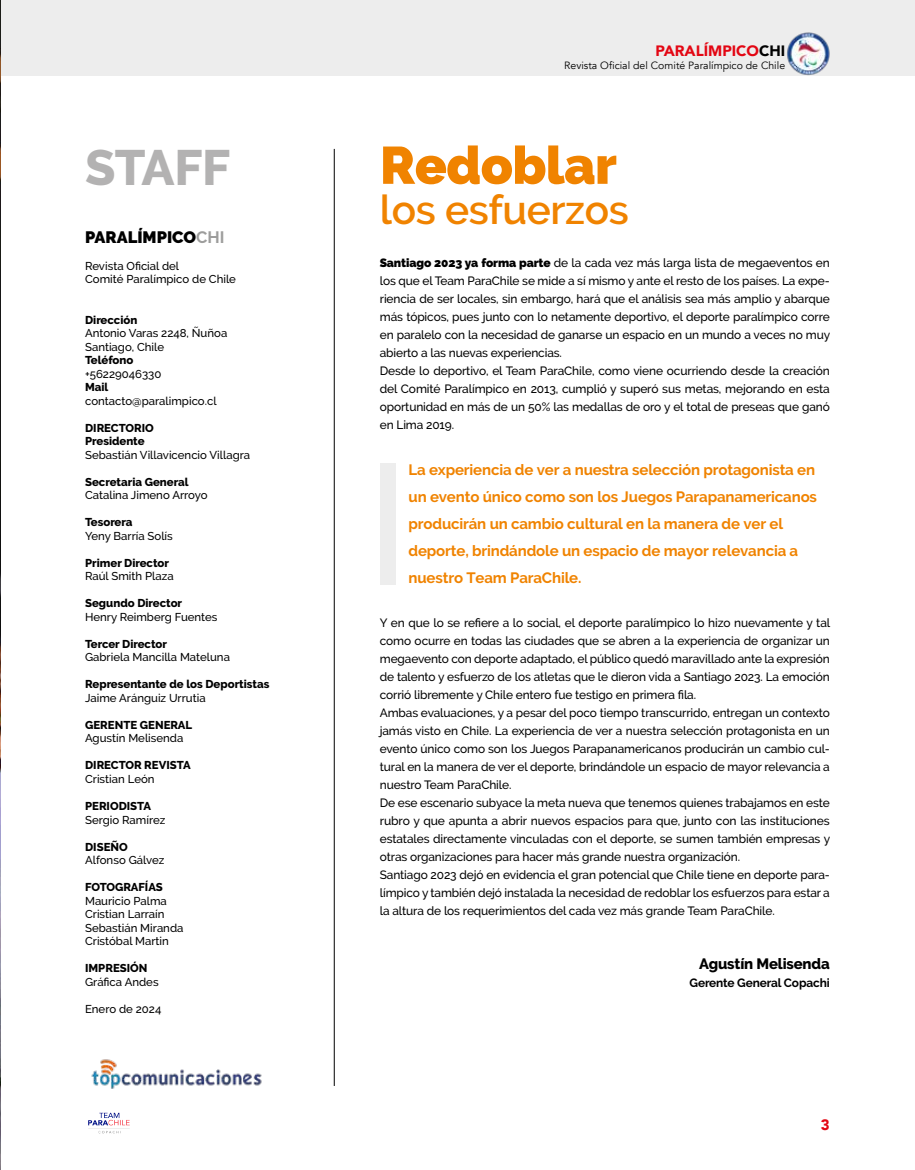
<style>
.page{position:relative;width:915px;height:1170px;background:#fff}
.page>*{position:absolute;margin:0;border:0;box-sizing:border-box;transform-origin:0 0}
.t1{font:900 52.5px "Raleway";letter-spacing:-.01em;color:#f08300}
.t2{font:800 49.5px "Raleway";letter-spacing:-.015em;color:#b3b2b2}
.t3{font:600 40.5px "Raleway";letter-spacing:-.01em;color:#f08300}
.t4{font:900 16.5px "Raleway";color:#000}
.t5{font:700 15px/27px "Raleway";letter-spacing:-.01em;color:#f08300}
.t6{font:800 15px "Raleway";letter-spacing:-.01em;color:#000}
.t7{font:900 15px "Avenir";color:#e30613}
.t8{font:500 12px/18px "Raleway";letter-spacing:-.01em;color:#000}
.t9{font:700 12px "Raleway";letter-spacing:-.01em;color:#000}
.t10{font:500 11.4px/13.5px "Raleway";color:#000}
.t11{font:800 11.4px/13.5px "Raleway";color:#000}
.t12{font:10.5px "Avenir";color:#000}
.s1{color:#000}
.s2{font-weight:700;color:#9d9d9c}
.s3{font-weight:900}
</style>
<div class="page">
<div style="left:0;top:0;width:914px;height:76px;background:#ededed"></div>
<img style="left:787px;top:32px;width:43px;height:44px">
<img style="left:88px;top:1112px;width:42px;height:22px">
<img style="left:0;top:0;width:1px;height:496px">
<img style="left:91px;top:1059px;width:171px;height:30px">
<hr style="left:334px;top:149px;width:1px;height:936px;background:#000">
<div style="left:379px;top:463px;width:16px;height:121px;background:#ededed"></div>
<img style="left:0;top:496px;width:1px;height:673px">
<p class="t7" style="left:655px;top:38px;width:131px">PARALÍMPICO<span class="s1">CHI</span></p>
<p class="t12" style="left:564px;top:59px;width:222px">Revista Oficial del Comité Paralímpico de Chile</p>
<h2 class="t2" style="left:85px;top:139px;width:146px">STAFF</h2>
<h1 class="t1" style="left:380px;top:135px;width:238px">Redoblar</h1>
<h3 class="t3" style="left:380px;top:187px;width:250px">los esfuerzos</h3>
<h3 class="t4" style="left:85px;top:227px;width:141px">PARALÍMPICO<span class="s2">CHI</span></h3>
<p class="t10" style="left:85px;top:259px;width:152px">Revista Oficial del<br>Comité Paralímpico de Chile</p>
<p class="t11" style="left:85px;top:313px;width:54px">Dirección</p>
<p class="t10" style="left:85px;top:326px;width:144px">Antonio Varas 2248, Ñuñoa<br>Santiago, Chile</p>
<p class="t11" style="left:85px;top:353px;width:50px">Teléfono</p>
<p class="t10" style="left:85px;top:367px;width:78px">+56229046330</p>
<p class="t11" style="left:85px;top:380px;width:25px">Mail</p>
<p class="t10" style="left:85px;top:394px;width:133px">contacto@paralimpico.cl</p>
<p class="t11" style="left:85px;top:421px;width:70px">DIRECTORIO<br>Presidente</p>
<p class="t10" style="left:85px;top:448px;width:167px">Sebastián Villavicencio Villagra</p>
<p class="t11" style="left:85px;top:475px;width:105px">Secretaria General</p>
<p class="t10" style="left:85px;top:488px;width:124px">Catalina Jimeno Arroyo</p>
<p class="t11" style="left:85px;top:515px;width:49px">Tesorera</p>
<p class="t10" style="left:85px;top:529px;width:89px">Yeny Barría Solís</p>
<p class="t11" style="left:85px;top:556px;width:85px">Primer Director</p>
<p class="t10" style="left:85px;top:569px;width:90px">Raúl Smith Plaza</p>
<p class="t11" style="left:85px;top:596px;width:98px">Segundo Director</p>
<p class="t10" style="left:85px;top:610px;width:134px">Henry Reimberg Fuentes</p>
<p class="t11" style="left:85px;top:637px;width:83px">Tercer Director</p>
<p class="t10" style="left:85px;top:650px;width:146px">Gabriela Mancilla Mateluna</p>
<p class="t11" style="left:85px;top:677px;width:186px">Representante de los Deportistas</p>
<p class="t10" style="left:85px;top:691px;width:122px">Jaime Aránguiz Urrutia</p>
<p class="t11" style="left:85px;top:718px;width:109px">GERENTE GENERAL</p>
<p class="t10" style="left:85px;top:731px;width:100px">Agustín Melisenda</p>
<p class="t11" style="left:85px;top:758px;width:107px">DIRECTOR REVISTA</p>
<p class="t10" style="left:85px;top:772px;width:71px">Cristian León</p>
<p class="t11" style="left:85px;top:799px;width:67px">PERIODISTA</p>
<p class="t10" style="left:85px;top:812px;width:82px">Sergio Ramírez</p>
<p class="t11" style="left:85px;top:839px;width:44px">DISEÑO</p>
<p class="t10" style="left:85px;top:853px;width:81px">Alfonso Gálvez</p>
<p class="t11" style="left:85px;top:880px;width:79px">FOTOGRAFÍAS</p>
<p class="t10" style="left:85px;top:893px;width:100px">Mauricio Palma<br>Cristian Larraín<br>Sebastián Miranda<br>Cristóbal Martin</p>
<p class="t11" style="left:85px;top:961px;width:64px">IMPRESIÓN</p>
<p class="t10" style="left:85px;top:974px;width:75px">Gráfica Andes</p>
<p class="t10" style="left:85px;top:1001px;width:78px">Enero de 2024</p>
<p class="t8" style="left:379px;top:253px;width:451px"><span class="s3">Santiago 2023 ya forma parte</span> de la cada vez más larga lista de megaeventos en los que el Team ParaChile se mide a sí mismo y ante el resto de los países. La expe&shy;riencia de ser locales, sin embargo, hará que el análisis sea más amplio y abarque más tópicos, pues junto con lo netamente deportivo, el deporte paralímpico corre en paralelo con la necesidad de ganarse un espacio en un mundo a veces no muy abierto a las nuevas experiencias.<br>Desde lo deportivo, el Team ParaChile, como viene ocurriendo desde la creación del Comité Paralímpico en 2013, cumplió y superó sus metas, mejorando en esta oportunidad en más de un 50% las medallas de oro y el total de preseas que ganó en Lima 2019.</p>
<p class="t5" style="left:408px;top:456px;width:410px">La experiencia de ver a nuestra selección protagonista en un evento único como son los Juegos Parapanamericanos producirán un cambio cultural en la manera de ver el deporte, brindándole un espacio de mayor relevancia a nuestro Team ParaChile.</p>
<p class="t8" style="left:379px;top:613px;width:452px">Y en que lo se refiere a lo social, el deporte paralímpico lo hizo nuevamente y tal como ocurre en todas las ciudades que se abren a la experiencia de organizar un megaevento con deporte adaptado, el público quedó maravillado ante la expresión de talento y esfuerzo de los atletas que le dieron vida a Santiago 2023. La emoción corrió libremente y Chile entero fue testigo en primera fila.<br>Ambas evaluaciones, y a pesar del poco tiempo transcurrido, entregan un contexto jamás visto en Chile. La experiencia de ver a nuestra selección protagonista en un evento único como son los Juegos Parapanamericanos producirán un cambio cul&shy;tural en la manera de ver el deporte, brindándole un espacio de mayor relevancia a nuestro Team ParaChile.<br>De ese escenario subyace la meta nueva que tenemos quienes trabajamos en este rubro y que apunta a abrir nuevos espacios para que, junto con las instituciones estatales directamente vinculadas con el deporte, se sumen también empresas y otras organizaciones para hacer más grande nuestra organización.<br>Santiago 2023 dejó en evidencia el gran potencial que Chile tiene en deporte para&shy;límpico y también dejó instalada la necesidad de redoblar los esfuerzos para estar a la altura de los requerimientos del cada vez más grande Team ParaChile.</p>
<p class="t6" style="left:699px;top:955px;width:132px">Agustín Melisenda</p>
<p class="t9" style="left:689px;top:975px;width:142px">Gerente General Copachi</p>
<p class="t7" style="left:820px;top:1111px;width:10px">3</p>
</div>
